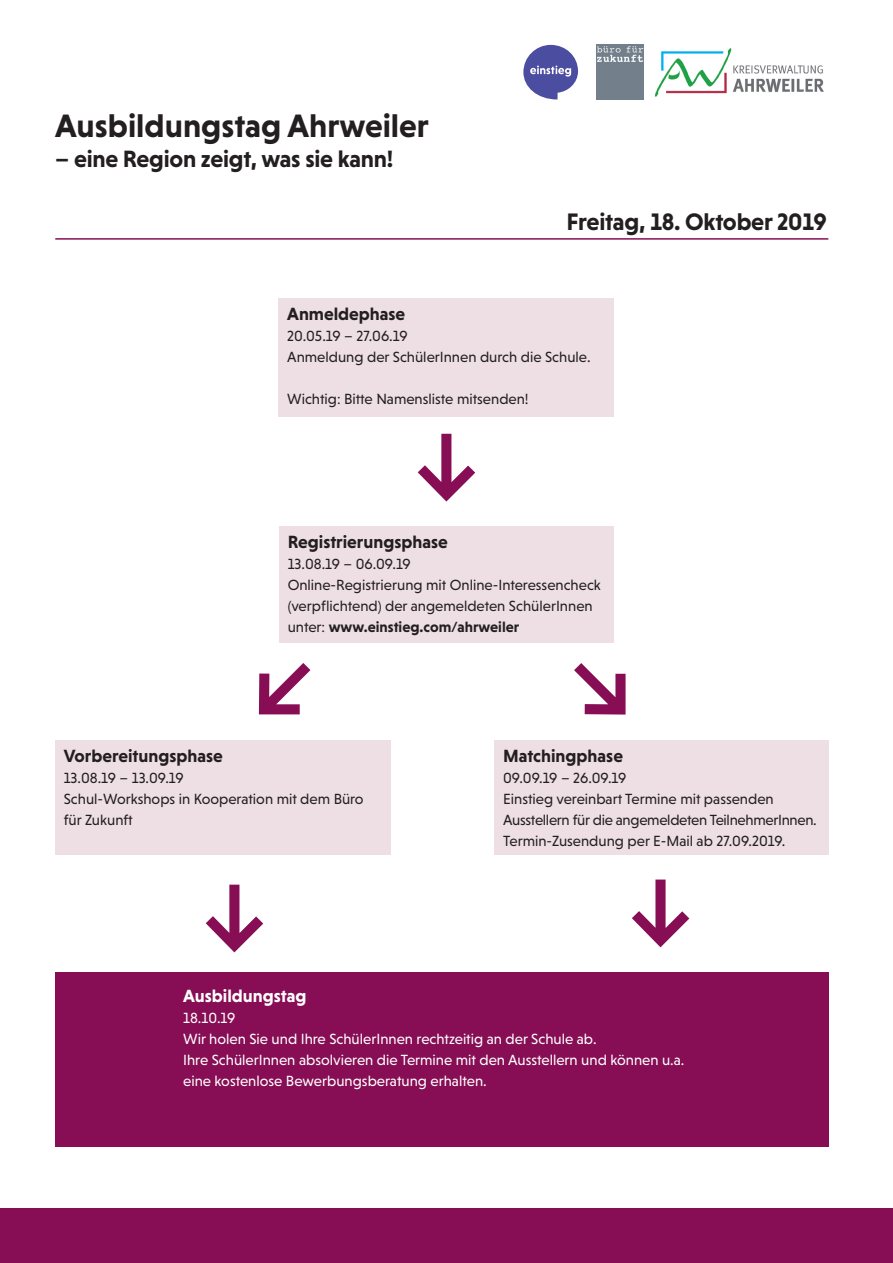
<style>
.page{position:relative;width:893px;height:1263px;background:#fff}
.page>*{position:absolute;margin:0;border:0;box-sizing:border-box;transform-origin:0 0}
.t1{font:700 33px "Niveau Grotesk";color:#231f20}
.t2{font:700 24.3px "Niveau Grotesk";letter-spacing:-.01em;color:#231f20}
.t3{font:700 24px "Niveau Grotesk";letter-spacing:-.01em;color:#231f20}
.t4{font:700 18px "Niveau Grotesk";color:#231f20}
.t5{font:700 18px "Niveau Grotesk";color:#fff}
.t6{font:15px/21px "Niveau Grotesk";color:#231f20}
.t7{font:15px/21px "Niveau Grotesk";color:#fff}
.t8{font:15px/21px "Niveau Grotesk";letter-spacing:-.02em;color:#231f20}
.s1{font-weight:700}
</style>
<div class="page">
<div style="left:279px;top:298px;width:335px;height:119px;background:#eedfe4"></div>
<div style="left:56px;top:972px;width:773px;height:174px;background:#870e55"></div>
<div style="left:279px;top:526px;width:335px;height:116px;background:#eedfe4"></div>
<div style="left:55px;top:740px;width:336px;height:115px;background:#eedfe4"></div>
<div style="left:495px;top:740px;width:334px;height:115px;background:#eedfe4"></div>
<hr style="left:55px;top:238px;width:773px;height:2px;background:#870e55">
<div style="left:0;top:1209px;width:893px;height:54px;background:#870e55"></div>
<img style="left:597px;top:45px;width:46px;height:54px">
<img style="left:654px;top:48px;width:170px;height:49px">
<svg style="left:523px;top:45px;width:55px;height:55px"></svg>
<svg style="left:418px;top:434px;width:57px;height:67px"></svg>
<svg style="left:206px;top:885px;width:57px;height:67px"></svg>
<svg style="left:632px;top:879px;width:57px;height:68px"></svg>
<svg style="left:259px;top:663px;width:51px;height:51px"></svg>
<svg style="left:574px;top:663px;width:52px;height:51px"></svg>
<p class="t1" style="left:55px;top:107px;width:375px">Ausbildungstag Ahrweiler</p>
<p class="t3" style="left:55px;top:145px;width:340px">– eine Region zeigt, was sie kann!</p>
<p class="t2" style="left:567px;top:207px;width:262px">Freitag, 18. Oktober 2019</p>
<p class="t4" style="left:287px;top:304px;width:120px">Anmeldephase</p>
<p class="t6" style="left:287px;top:326px;width:122px">20.05.19 – 27.06.19</p>
<p class="t6" style="left:287px;top:347px;width:305px">Anmeldung der SchülerInnen durch die Schule.</p>
<p class="t6" style="left:287px;top:389px;width:243px">Wichtig: Bitte Namensliste mitsenden!</p>
<p class="t4" style="left:288px;top:531px;width:162px">Registrierungsphase</p>
<p class="t6" style="left:288px;top:553px;width:125px">13.08.19 – 06.09.19</p>
<p class="t6" style="left:288px;top:574px;width:315px">Online-Registrierung mit Online-Interessencheck (verpflichtend) der angemeldeten SchülerInnen unter: <span class="s1">www.einstieg.com/ahrweiler</span></p>
<p class="t4" style="left:64px;top:745px;width:161px">Vorbereitungsphase</p>
<p class="t6" style="left:64px;top:767px;width:121px">13.08.19 – 13.09.19</p>
<p class="t6" style="left:64px;top:788px;width:301px">Schul-Workshops in Kooperation mit dem Büro für Zukunft</p>
<p class="t4" style="left:503px;top:745px;width:121px">Matchingphase</p>
<p class="t6" style="left:503px;top:767px;width:125px">09.09.19 – 26.09.19</p>
<p class="t8" style="left:503px;top:788px;width:315px">Einstieg vereinbart Termine mit passenden<br>Ausstellern für die angemeldeten TeilnehmerInnen.</p>
<p class="t6" style="left:503px;top:830px;width:284px">Termin-Zusendung per E-Mail ab 27.09.2019.</p>
<p class="t5" style="left:183px;top:986px;width:125px">Ausbildungstag</p>
<p class="t7" style="left:183px;top:1007px;width:54px">18.10.19</p>
<p class="t7" style="left:183px;top:1028px;width:415px">Wir holen Sie und Ihre SchülerInnen rechtzeitig an der Schule ab.</p>
<p class="t7" style="left:183px;top:1049px;width:503px">Ihre SchülerInnen absolvieren die Termine mit den Ausstellern und können u.a. eine kostenlose Bewerbungsberatung erhalten.</p>
</div>
